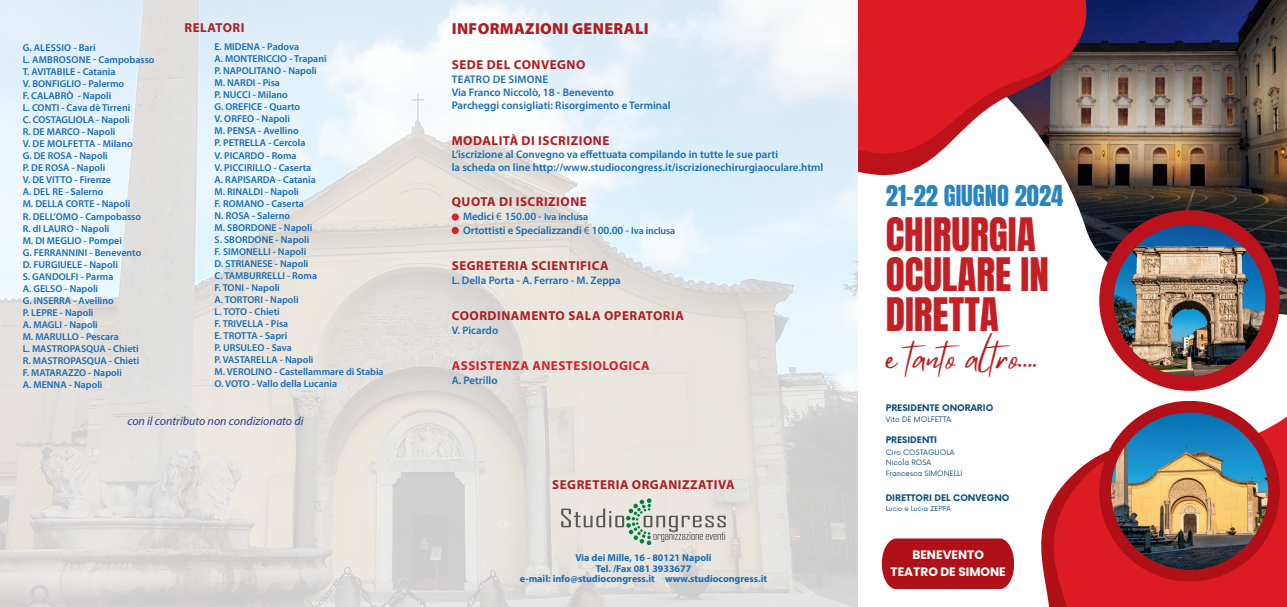
<style>
.page{position:relative;width:1287px;height:607px;background:#fff}
.page>*{position:absolute;margin:0;border:0;box-sizing:border-box;transform-origin:0 0}
.t1{font:39.2px/40.3px "Anton";color:#c32025}
.t2{font:35px "Mistrully";color:#b81f24}
.t3{font:24.6px "Anton";color:#2985c1}
.t4{font:900 16px "Myriad Pro";letter-spacing:.02em;color:#ad1e22}
.t5{font:700 13px "Myriad Pro";letter-spacing:.04em;color:#ad1e22}
.t6{font:700 13px "Myriad Pro";letter-spacing:.04em;color:#d1232a}
.t7{font:700 12.1px/16.6px "Poppins";color:#fff;text-align:center}
.t8{font:italic 12px "Myriad Pro";color:#253f8e}
.t9{font:600 11px "Myriad Pro";color:#1a6cb3}
.t10{font:600 11px "Myriad Pro";letter-spacing:.02em;color:#1a6cb3}
.t11{font:600 10px "Myriad Pro";color:#1a6cb3}
.t12{font:700 10px "Myriad Pro";color:#1a6cb3}
.t13{font:600 10px "Myriad Pro";letter-spacing:.02em;color:#1a6cb3}
.t14{font:700 8.8px "Now";color:#0c4d7b}
.t15{font:7.4px "Now";color:#0c4d7b}
.t16{font:7.3px/10.5px "Now";color:#0c4d7b}
.t17{font:6.8px "Now";color:#0c4d7b}
.s1{font-weight:400}
.s2{font-size:10px}
</style>
<div class="page">
<img style="left:0;top:0;width:858px;height:607px">
<svg style="left:561px;top:498px;width:165px;height:47px;background:#cfd0c8"></svg>
<img style="left:1071px;top:0;width:216px;height:315px">
<svg style="left:884px;top:175px;width:206px;height:17px"></svg>
<svg style="left:1041px;top:367px;width:246px;height:240px;fill:#dc1b22"></svg>
<div style="left:1099px;top:210px;width:181px;height:181px;background:#bb121b;border-radius:90px"></div>
<img style="left:1114px;top:225px;width:151px;height:151px;border-radius:76px">
<div style="left:1099px;top:401px;width:181px;height:180px;background:#b01118;border-radius:90px"></div>
<img style="left:1111px;top:412px;width:157px;height:157px;border-radius:78px">
<svg style="left:858px;top:0;width:248px;height:175px;background:#c5484d"></svg>
<div style="left:882px;top:538px;width:132px;height:51px;background:#b01118"></div>
<div style="left:452px;top:213px;width:7px;height:7px;background:#d1232a;border-radius:50%"></div>
<div style="left:452px;top:227px;width:7px;height:7px;background:#d1232a;border-radius:50%"></div>
<p class="t13" style="left:23px;top:42px;width:75px">G. ALESSIO - Bari</p>
<p class="t11" style="left:23px;top:54px;width:133px">L. AMBROSONE - Campobasso</p>
<p class="t11" style="left:23px;top:66px;width:94px">T. AVITABILE - Catania</p>
<p class="t11" style="left:23px;top:78px;width:103px">V. BONFIGLIO - Palermo</p>
<p class="t11" style="left:23px;top:90px;width:90px">F. CALABRÒ - Napoli</p>
<p class="t11" style="left:23px;top:102px;width:109px">L. CONTI - Cava dè Tirreni</p>
<p class="t11" style="left:23px;top:114px;width:109px">C. COSTAGLIOLA - Napoli</p>
<p class="t11" style="left:23px;top:126px;width:94px">R. DE MARCO - Napoli</p>
<p class="t13" style="left:23px;top:138px;width:112px">V. DE MOLFETTA - Milano</p>
<p class="t11" style="left:23px;top:150px;width:87px">G. DE ROSA - Napoli</p>
<p class="t11" style="left:23px;top:162px;width:84px">P. DE ROSA - Napoli</p>
<p class="t11" style="left:23px;top:174px;width:90px">V. DE VITTO - Firenze</p>
<p class="t11" style="left:23px;top:186px;width:82px">A. DEL RE - Salerno</p>
<p class="t11" style="left:23px;top:198px;width:109px">M. DELLA CORTE - Napoli</p>
<p class="t11" style="left:23px;top:210px;width:120px">R. DELL’OMO - Campobasso</p>
<p class="t11" style="left:23px;top:222px;width:88px">R. dI LAURO - Napoli</p>
<p class="t11" style="left:23px;top:234px;width:101px">M. DI MEGLIO - Pompei</p>
<p class="t11" style="left:23px;top:246px;width:120px">G. FERRANNINI - Benevento</p>
<p class="t11" style="left:23px;top:258px;width:97px">D. FURGIUELE - Napoli</p>
<p class="t11" style="left:23px;top:270px;width:92px">S. GANDOLFI - Parma</p>
<p class="t11" style="left:23px;top:282px;width:77px">A. GELSO - Napoli</p>
<p class="t11" style="left:23px;top:294px;width:93px">G. INSERRA - Avellino</p>
<p class="t11" style="left:23px;top:306px;width:72px">P. LEPRE - Napoli</p>
<p class="t11" style="left:23px;top:318px;width:77px">A. MAGLI - Napoli</p>
<p class="t11" style="left:23px;top:330px;width:98px">M. MARULLO - Pescara</p>
<p class="t11" style="left:23px;top:342px;width:117px">L. MASTROPASQUA - Chieti</p>
<p class="t11" style="left:23px;top:354px;width:118px">R. MASTROPASQUA - Chieti</p>
<p class="t11" style="left:23px;top:366px;width:101px">F. MATARAZZO - Napoli</p>
<p class="t11" style="left:23px;top:378px;width:81px">A. MENNA - Napoli</p>
<p class="t5" style="left:185px;top:20px;width:61px">RELATORI</p>
<p class="t11" style="left:214px;top:41px;width:86px">E. MIDENA - Padova</p>
<p class="t11" style="left:214px;top:53px;width:114px">A. MONTERICCIO - Trapani</p>
<p class="t11" style="left:214px;top:65px;width:104px">P. NAPOLITANO - Napoli</p>
<p class="t11" style="left:214px;top:77px;width:67px">M. NARDI - Pisa</p>
<p class="t11" style="left:214px;top:89px;width:75px">P. NUCCI - Milano</p>
<p class="t11" style="left:214px;top:101px;width:87px">G. OREFICE - Quarto</p>
<p class="t11" style="left:214px;top:113px;width:77px">V. ORFEO - Napoli</p>
<p class="t11" style="left:214px;top:125px;width:86px">M. PENSA - Avellino</p>
<p class="t11" style="left:214px;top:137px;width:93px">P. PETRELLA - Cercola</p>
<p class="t11" style="left:214px;top:149px;width:84px">V. PICARDO - Roma</p>
<p class="t11" style="left:214px;top:161px;width:98px">V. PICCIRILLO - Caserta</p>
<p class="t11" style="left:214px;top:173px;width:103px">A. RAPISARDA - Catania</p>
<p class="t11" style="left:214px;top:185px;width:86px">M. RINALDI - Napoli</p>
<p class="t11" style="left:214px;top:197px;width:91px">F. ROMANO - Caserta</p>
<p class="t11" style="left:214px;top:209px;width:77px">N. ROSA - Salerno</p>
<p class="t11" style="left:214px;top:221px;width:99px">M. SBORDONE - Napoli</p>
<p class="t11" style="left:214px;top:233px;width:96px">S. SBORDONE - Napoli</p>
<p class="t11" style="left:214px;top:245px;width:93px">F. SIMONELLI - Napoli</p>
<p class="t11" style="left:214px;top:257px;width:96px">D. STRIANESE - Napoli</p>
<p class="t11" style="left:214px;top:269px;width:104px">C. TAMBURRELLI - Roma</p>
<p class="t11" style="left:214px;top:281px;width:67px">F. TONI - Napoli</p>
<p class="t11" style="left:214px;top:293px;width:86px">A. TORTORI - Napoli</p>
<p class="t11" style="left:214px;top:305px;width:67px">L. TOTO - Chieti</p>
<p class="t11" style="left:214px;top:317px;width:75px">F. TRIVELLA - Pisa</p>
<p class="t11" style="left:214px;top:329px;width:74px">E. TROTTA - Sapri</p>
<p class="t11" style="left:214px;top:341px;width:79px">P. URSULEO - Sava</p>
<p class="t11" style="left:214px;top:353px;width:100px">P. VASTARELLA - Napoli</p>
<p class="t11" style="left:214px;top:365px;width:171px">M. VEROLINO - Castellammare di Stabia</p>
<p class="t11" style="left:214px;top:377px;width:124px">O. VOTO - Vallo della Lucania</p>
<p class="t8" style="left:127px;top:414px;width:178px">con il contributo non condizionato di</p>
<p class="t4" style="left:452px;top:19px;width:198px">INFORMAZIONI GENERALI</p>
<p class="t5" style="left:452px;top:57px;width:135px">SEDE DEL CONVEGNO</p>
<p class="t10" style="left:452px;top:72px;width:98px">TEATRO DE SIMONE</p>
<p class="t9" style="left:452px;top:85px;width:164px">Via Franco Niccolò, 18 - Benevento</p>
<p class="t9" style="left:452px;top:98px;width:220px">Parcheggi consigliati: Risorgimento e Terminal</p>
<p class="t5" style="left:452px;top:132px;width:159px">MODALITÀ DI ISCRIZIONE</p>
<p class="t9" style="left:452px;top:147px;width:328px">L’iscrizione al Convegno va effettuata compilando in tutte le sue parti</p>
<p class="t9" style="left:452px;top:160px;width:373px">la scheda on line http://www.studiocongress.it/iscrizionechirurgiaoculare.html</p>
<p class="t5" style="left:452px;top:193px;width:137px">QUOTA DI ISCRIZIONE</p>
<p class="t9" style="left:463px;top:210px;width:127px">Medici <span class="s1">€</span> 150.00 - <span class="s2">Iva inclusa</span></p>
<p class="t9" style="left:463px;top:224px;width:214px">Ortottisti e Specializzandi <span class="s1">€</span> 100.00 - <span class="s2">Iva inclusa</span></p>
<p class="t5" style="left:452px;top:257px;width:158px">SEGRETERIA SCIENTIFICA</p>
<p class="t9" style="left:452px;top:273px;width:171px">L. Della Porta - A. Ferraro - M. Zeppa</p>
<p class="t5" style="left:452px;top:307px;width:234px">COORDINAMENTO SALA OPERATORIA</p>
<p class="t9" style="left:452px;top:323px;width:48px">V. Picardo</p>
<p class="t6" style="left:452px;top:357px;width:199px">ASSISTENZA ANESTESIOLOGICA</p>
<p class="t9" style="left:452px;top:373px;width:47px">A. Petrillo</p>
<p class="t5" style="left:552px;top:476px;width:184px">SEGRETERIA ORGANIZZATIVA</p>
<p class="t12" style="left:575px;top:550px;width:138px">Via dei Mille, 16 - 80121 Napoli</p>
<p class="t12" style="left:596px;top:562px;width:97px">Tel. /Fax 081 3933677</p>
<p class="t12" style="left:520px;top:572px;width:249px">e-mail: info@studiocongress.it www.studiocongress.it</p>
<p class="t3" style="left:886px;top:183px;width:179px">21-22 GIUGNO 2024</p>
<p class="t1" style="left:886px;top:217px;width:165px">CHIRURGIA<br>OCULARE IN<br>DIRETTA</p>
<p class="t2" style="left:886px;top:335px;width:153px">e tanto altro....</p>
<p class="t14" style="left:886px;top:401px;width:109px">PRESIDENTE ONORARIO</p>
<p class="t15" style="left:886px;top:413px;width:67px">Vito DE MOLFETTA</p>
<p class="t14" style="left:886px;top:433px;width:53px">PRESIDENTI</p>
<p class="t16" style="left:886px;top:446px;width:78px">Ciro COSTAGLIOLA<br>Nicola ROSA<br>Francesca SIMONELLI</p>
<p class="t14" style="left:886px;top:491px;width:125px">DIRETTORI DEL CONVEGNO</p>
<p class="t17" style="left:886px;top:503px;width:67px">Lucio e Lucia ZEPPA</p>
<p class="t7" style="left:890px;top:547px;width:117px">BENEVENTO<br>TEATRO DE SIMONE</p>
</div>
